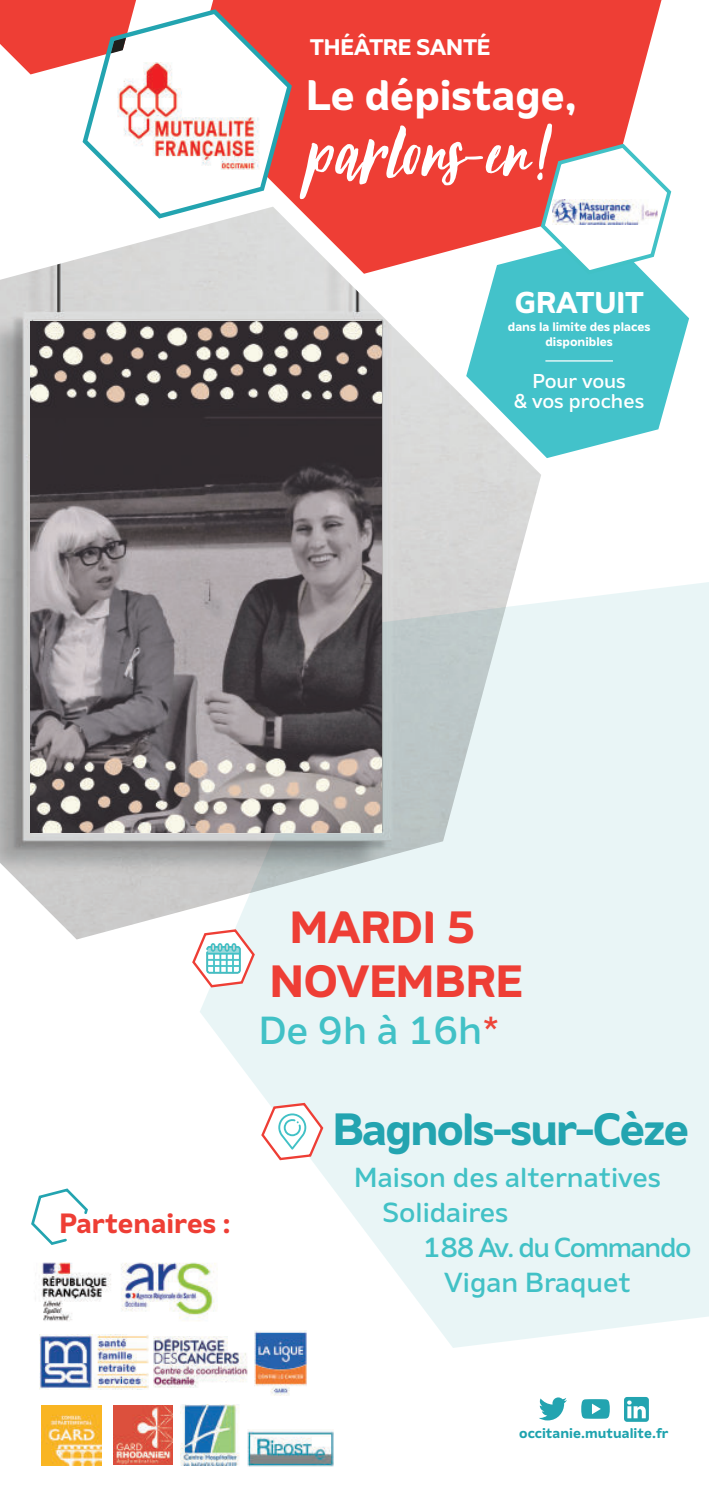
<style>
.page{position:relative;width:709px;height:1489px;background:#fff}
.page>*{position:absolute;margin:0;border:0;box-sizing:border-box;transform-origin:0 0}
.t1{font:87.5px "October Storm";letter-spacing:.02em;color:#fff}
.t2{font:700 45px "Amino";letter-spacing:-.04em;color:#23a4b0}
.t3{font:700 45px/54px "Amino";color:#ee3e35;text-align:center}
.t4{font:700 42.5px "Amino";color:#fff}
.t5{font:500 39px "Amino";color:#41c1c6}
.t6{font:700 30px "Amino";color:#fff}
.t7{font:700 27.75px "Amino";color:#ee3e35}
.t8{font:500 27.5px/34.8px "Amino";color:#41c1c6}
.t9{font:500 27.5px/34.8px "Amino";letter-spacing:-.035em;color:#41c1c6}
.t10{font:700 22.5px "Amino";color:#fff}
.t11{font:500 20px/20px "Amino";color:#fff;text-align:center}
.t12{font:700 14px "Amino";letter-spacing:.005em;color:#1ea3ae}
.t13{font:700 12.5px/15px "Amino";color:#fff;text-align:center}
.s1{color:#ee4539}
</style>
<div class="page">
<svg style="left:200px;top:582px;width:509px;height:765px;fill:#e9f5f6"></svg>
<div style="left:210px;top:0;width:451px;height:207px;background:#ee3e35"></div>
<svg style="left:0;top:0;width:136px;height:74px"></svg>
<svg style="left:83px;top:9px;width:209px;height:198px"></svg>
<svg style="left:539px;top:1397px;width:28px;height:23px"></svg>
<svg style="left:581px;top:1399px;width:28px;height:19px"></svg>
<svg style="left:624px;top:1397px;width:25px;height:24px"></svg>
<img style="left:117px;top:62px;width:142px;height:108px">
<img style="left:0;top:207px;width:541px;height:732px">
<svg style="left:466px;top:236px;width:223px;height:222px;fill:#43c2ca"></svg>
<img style="left:30px;top:321px;width:352px;height:511px">
<hr style="left:545px;top:360px;width:68px;height:1px;background:#fff">
<svg style="left:190px;top:927px;width:66px;height:61px"></svg>
<svg style="left:259px;top:1101px;width:66px;height:60px"></svg>
<svg style="left:538px;top:142px;width:135px;height:134px"></svg>
<img style="left:552px;top:199px;width:106px;height:25px">
<img style="left:41px;top:1253px;width:189px;height:76px">
<svg style="left:31px;top:1188px;width:57px;height:57px"></svg>
<img style="left:41px;top:1405px;width:60px;height:60px">
<img style="left:181px;top:1404px;width:59px;height:61px">
<img style="left:114px;top:1405px;width:59px;height:59px">
<img style="left:40px;top:1334px;width:108px;height:55px">
<img style="left:254px;top:1330px;width:52px;height:65px">
<img style="left:153px;top:1335px;width:95px;height:52px">
<img style="left:247px;top:1430px;width:86px;height:36px">
<h3 class="t10" style="left:310px;top:33px;width:181px">THÉÂTRE SANTÉ</h3>
<h3 class="t4" style="left:306px;top:70px;width:272px">Le dépistage,</h3>
<h1 class="t1" style="left:306px;top:92px;width:249px">parlons-en !</h1>
<h3 class="t6" style="left:515px;top:284px;width:130px">GRATUIT</h3>
<p class="t13" style="left:508px;top:319px;width:144px">dans la limite des places disponibles</p>
<h3 class="t11" style="left:514px;top:372px;width:132px">Pour vous<br>&amp; vos proches</h3>
<h3 class="t7" style="left:60px;top:1205px;width:173px">Partenaires :</h3>
<h2 class="t3" style="left:270px;top:899px;width:254px">MARDI 5<br>NOVEMBRE</h2>
<h3 class="t5" style="left:259px;top:1014px;width:242px">De 9h à 16h<span class="s1">*</span></h3>
<h2 class="t2" style="left:333px;top:1102px;width:358px">Bagnols-sur-Cèze</h2>
<h3 class="t8" style="left:382px;top:1162px;width:280px;text-indent:-28px">Maison des alternatives<br>Solidaires</h3>
<h3 class="t9" style="left:444px;top:1231px;width:249px;text-indent:-21px">188 Av. du Commando<br>Vigan Braquet</h3>
<p class="t12" style="left:519px;top:1424px;width:151px">occitanie.mutualite.fr</p>
</div>
